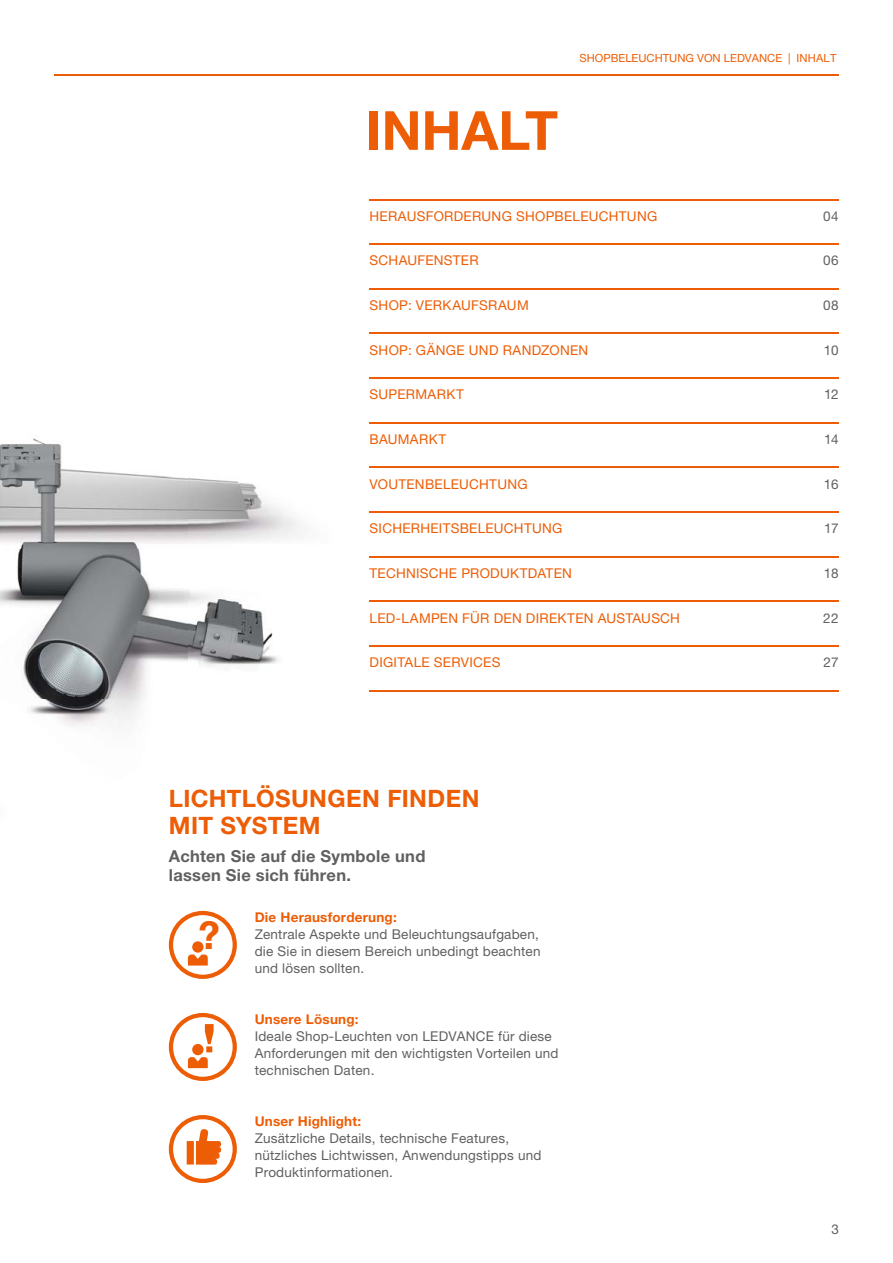
<style>
.page{position:relative;width:893px;height:1263px;background:#fff}
.page>*{position:absolute;margin:0;border:0;box-sizing:border-box;transform-origin:0 0}
.t1{font:700 54px "Helvetica Neue LT Pro";color:#ed5d05}
.t2{font:700 38.4px "Helvetica Neue LT Pro";color:#ed5d05}
.t3{font:700 24px/27px "Helvetica Neue LT Pro";letter-spacing:.015em;color:#ed5d05}
.t4{font:700 16.5px/19.5px "Helvetica Neue LT Pro";letter-spacing:.015em;color:#606060}
.t5{font:13.5px/17px "Helvetica Neue LT Pro";letter-spacing:.015em;color:#606060}
.t6{font:13.5px "Helvetica Neue LT Pro";letter-spacing:.02em;color:#ed5d05}
.t7{font:700 13.5px "Helvetica Neue LT Pro";letter-spacing:.015em;color:#ed5d05}
.t8{font:11.25px "Helvetica Neue LT Pro";color:#ed5d05}
</style>
<div class="page">
<img style="left:0;top:438px;width:306px;height:287px">
<hr style="left:54px;top:74px;width:785px;height:2px;background:#ed5d05">
<hr style="left:369px;top:199px;width:469px;height:1px;background:#ed5d05">
<hr style="left:369px;top:244px;width:469px;height:1px;background:#ed5d05">
<hr style="left:369px;top:288px;width:469px;height:1px;background:#ed5d05">
<hr style="left:369px;top:333px;width:469px;height:1px;background:#ed5d05">
<hr style="left:369px;top:378px;width:469px;height:1px;background:#ed5d05">
<hr style="left:369px;top:422px;width:469px;height:1px;background:#ed5d05">
<hr style="left:369px;top:467px;width:469px;height:1px;background:#ed5d05">
<hr style="left:369px;top:512px;width:469px;height:1px;background:#ed5d05">
<hr style="left:369px;top:556px;width:469px;height:1px;background:#ed5d05">
<hr style="left:369px;top:601px;width:469px;height:1px;background:#ed5d05">
<hr style="left:369px;top:645px;width:469px;height:1px;background:#ed5d05">
<hr style="left:369px;top:690px;width:469px;height:1px;background:#ed5d05">
<svg style="left:169px;top:911px;width:68px;height:68px"></svg>
<svg style="left:169px;top:1013px;width:68px;height:68px"></svg>
<svg style="left:169px;top:1115px;width:68px;height:68px"></svg>
<h1 class="t1" style="left:366px;top:111px;width:194px">INHALT</h1>
<p class="t8" style="left:579px;top:54px;width:258px">SHOPBELEUCHTUNG VON LEDVANCE | INHALT</p>
<p class="t6" style="left:369px;top:211px;width:289px">HERAUSFORDERUNG SHOPBELEUCHTUNG</p>
<p class="t5" style="left:823px;top:209px;width:17px">04</p>
<p class="t6" style="left:369px;top:256px;width:111px">SCHAUFENSTER</p>
<p class="t5" style="left:823px;top:253px;width:17px">06</p>
<p class="t6" style="left:369px;top:300px;width:161px">SHOP: VERKAUFSRAUM</p>
<p class="t5" style="left:823px;top:298px;width:17px">08</p>
<p class="t6" style="left:369px;top:345px;width:220px">SHOP: GÄNGE UND RANDZONEN</p>
<p class="t5" style="left:824px;top:343px;width:16px">10</p>
<p class="t6" style="left:369px;top:390px;width:96px">SUPERMARKT</p>
<p class="t5" style="left:824px;top:387px;width:16px">12</p>
<p class="t6" style="left:369px;top:434px;width:78px">BAUMARKT</p>
<p class="t5" style="left:824px;top:432px;width:16px">14</p>
<p class="t6" style="left:369px;top:479px;width:160px">VOUTENBELEUCHTUNG</p>
<p class="t5" style="left:824px;top:477px;width:16px">16</p>
<p class="t6" style="left:369px;top:524px;width:194px">SICHERHEITSBELEUCHTUNG</p>
<p class="t5" style="left:824px;top:521px;width:16px">17</p>
<p class="t6" style="left:369px;top:568px;width:204px">TECHNISCHE PRODUKTDATEN</p>
<p class="t5" style="left:824px;top:566px;width:16px">18</p>
<p class="t6" style="left:369px;top:613px;width:312px">LED-LAMPEN FÜR DEN DIREKTEN AUSTAUSCH</p>
<p class="t5" style="left:823px;top:611px;width:17px">22</p>
<p class="t6" style="left:369px;top:657px;width:132px">DIGITALE SERVICES</p>
<p class="t5" style="left:823px;top:655px;width:16px">27</p>
<h3 class="t3" style="left:169px;top:787px;width:312px">LICHTLÖSUNGEN FINDEN<br>MIT SYSTEM</h3>
<p class="t4" style="left:169px;top:847px;width:258px">Achten Sie auf die Symbole und lassen Sie sich führen.</p>
<h2 class="t2" style="left:199px;top:922px;width:23px">?</h2>
<p class="t7" style="left:255px;top:912px;width:144px">Die Herausforderung:</p>
<p class="t5" style="left:255px;top:927px;width:287px">Zentrale Aspekte und Beleuchtungsaufgaben, die Sie in diesem Bereich unbedingt beachten und lösen sollten.</p>
<p class="t7" style="left:255px;top:1014px;width:105px">Unsere Lösung:</p>
<p class="t5" style="left:255px;top:1029px;width:305px">Ideale Shop-Leuchten von LEDVANCE für diese<br>Anforderungen mit den wichtigsten Vorteilen und technischen Daten.</p>
<p class="t7" style="left:255px;top:1116px;width:108px">Unser Highlight:</p>
<p class="t5" style="left:255px;top:1131px;width:288px">Zusätzliche Details, technische Features, nützliches Lichtwissen, Anwendungstipps und<br>Produktinformationen.</p>
<p class="t5" style="left:831px;top:1222px;width:9px">3</p>
</div>
